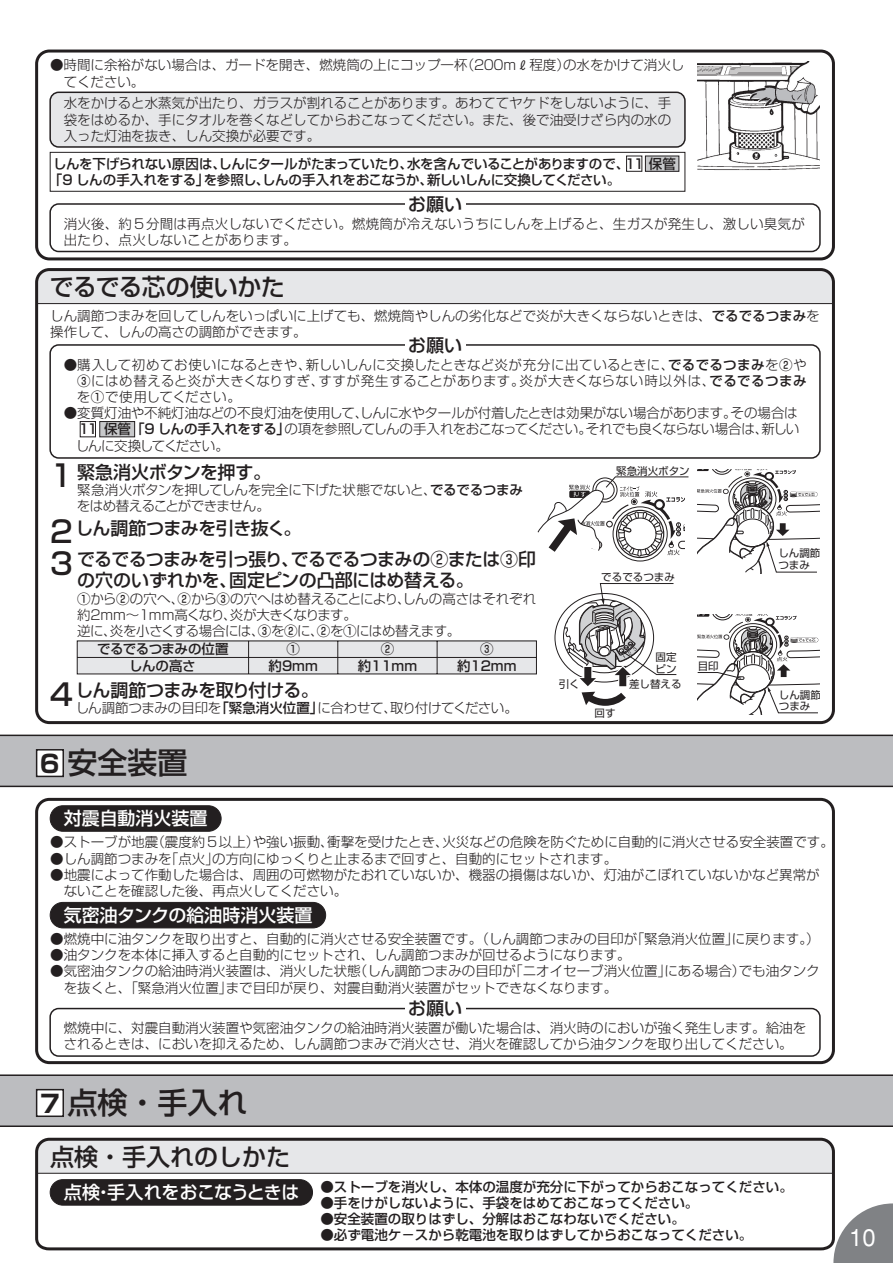
<style>
.page{position:relative;width:893px;height:1263px;background:#fff}
.page>*{position:absolute;margin:0;border:0;box-sizing:border-box;transform-origin:0 0}
.t1{font:30px "Shin Go Pro Medium 90 pv RKSJ H";color:#231f20}
.t2{font:24px "Shin Go Pro Medium 90 pv RKSJ H";letter-spacing:-.025em;color:#231f20}
.t3{font:24px "Shin Go Pro Medium 90 pv RKSJ H";color:#231f20}
.t4{font:24px "Helvetica";color:#fff}
.t5{font:18px/21.6px "Shin Go Pro Medium 90 pv RKSJ H";letter-spacing:-.03em;color:#231f20}
.t6{font:18px "Shin Go Pro Medium 90 pv RKSJ H";color:#fff}
.t7{font:13.5px/16.2px "Shin Go Pro Light 90 pv RKSJ H";color:#231f20}
.t8{font:13.5px/16.2px "Shin Go Pro Light 90 pv RKSJ H";letter-spacing:-.03em;color:#231f20}
.t9{font:13.5px/16.2px "Shin Go Pro Medium 90 pv RKSJ H";color:#231f20;text-align:center}
.t10{font:13.5px/16.2px "Shin Go Pro Medium 90 pv RKSJ H";letter-spacing:-.025em;color:#231f20}
.t11{font:13.5px/16.2px "Shin Go Pro Light 90 pv RKSJ H";letter-spacing:-.035em;color:#231f20}
.t12{font:13.5px/16.2px "Shin Go Pro Light 90 pv RKSJ H";letter-spacing:-.02em;color:#231f20}
.t13{font:13.5px/16.2px "Shin Go Pro Medium 90 pv RKSJ H";letter-spacing:-.04em;color:#231f20;text-align:center}
.t14{font:10.5px/11.2px "Shin Go regular 90 pv RKSJ H";color:#231f20}
.s1{font-family:"Shin Go Pro Medium 90 pv RKSJ H"}
.s2{font-size:30px}
.s3{font-family:"Shin Go Pro Bold 90 pv RKSJ H";font-size:24.45px}
.s4{font-size:18px;color:#fff}
</style>
<div class="page">
<svg style="left:833px;top:1203px;width:60px;height:60px"></svg>
<img style="left:698px;top:62px;width:122px;height:108px">
<div style="left:39px;top:272px;width:792px;height:32px;background:#e6e7e9"></div>
<div style="left:35px;top:268px;width:800px;height:456px;border:3px solid #231f20;border-radius:13px"></div>
<svg style="left:76px;top:640px;width:461px;height:35px"></svg>
<div style="left:50px;top:92px;width:635px;height:55px;background:#e6e7e9;border-radius:9px"></div>
<div style="left:49px;top:92px;width:637px;height:56px;border:2px solid #231f20;border-radius:9px"></div>
<div style="left:49px;top:203px;width:772px;height:49px;border:2px solid #231f20;border-radius:9px"></div>
<div style="left:405px;top:197px;width:60px;height:16px;background:#fff"></div>
<div style="left:35px;top:50px;width:800px;height:210px;border:3px solid #231f20;border-radius:13px"></div>
<svg style="left:626px;top:156px;width:53px;height:16px"></svg>
<div style="left:50px;top:152px;width:635px;height:40px;border:1px solid #231f20"></div>
<svg style="left:80px;top:421px;width:55px;height:16px"></svg>
<div style="left:49px;top:344px;width:772px;height:115px;border:2px solid #231f20;border-radius:9px"></div>
<div style="left:405px;top:335px;width:60px;height:19px;background:#fff"></div>
<div style="left:35px;top:798px;width:800px;height:266px;border:3px solid #231f20;border-radius:13px"></div>
<div style="left:49px;top:1008px;width:772px;height:49px;border:2px solid #231f20;border-radius:9px"></div>
<div style="left:405px;top:999px;width:60px;height:19px;background:#fff"></div>
<div style="left:50px;top:806px;width:171px;height:25px;background:#231f20;border-radius:13px"></div>
<div style="left:50px;top:805px;width:171px;height:27px;border:1px solid #231f20;border-radius:13px"></div>
<div style="left:50px;top:902px;width:276px;height:26px;background:#231f20;border-radius:13px"></div>
<div style="left:50px;top:902px;width:276px;height:26px;border:1px solid #231f20;border-radius:13px"></div>
<div style="left:0;top:735px;width:893px;height:51px;background:#bcbdc0"></div>
<hr style="left:0;top:786px;width:893px;height:1px;background:#231f20">
<hr style="left:0;top:735px;width:893px;height:1px;background:#231f20">
<div style="left:37px;top:750px;width:26px;height:26px;background:#fff"></div>
<div style="left:36px;top:749px;width:28px;height:28px;border:2px solid #231f20"></div>
<div style="left:0;top:1075px;width:893px;height:51px;background:#bcbdc0"></div>
<hr style="left:0;top:1125px;width:893px;height:2px;background:#231f20">
<hr style="left:0;top:1074px;width:893px;height:2px;background:#231f20">
<div style="left:37px;top:1090px;width:26px;height:26px;background:#fff"></div>
<div style="left:36px;top:1089px;width:28px;height:28px;border:2px solid #231f20"></div>
<svg style="left:35px;top:1137px;width:801px;height:115px"></svg>
<div style="left:50px;top:1179px;width:262px;height:26px;background:#231f20;border-radius:13px"></div>
<div style="left:50px;top:1179px;width:263px;height:26px;border:1px solid #231f20;border-radius:13px"></div>
<svg style="left:698px;top:615px;width:121px;height:99px"></svg>
<svg style="left:537px;top:476px;width:152px;height:81px"></svg>
<svg style="left:698px;top:469px;width:121px;height:104px"></svg>
<svg style="left:563px;top:583px;width:114px;height:123px"></svg>
<p class="t7" style="left:64px;top:59px;width:622px;text-indent:-14px">●時間に余裕がない場合は、ガードを開き、燃焼筒の上にコップ一杯（２００m 程度）の水をかけて消火してください。</p>
<p class="t7" style="left:64px;top:97px;width:609px;text-align:justify">水をかけると水蒸気が出たり、ガラスが割れることがあります。あわててヤケドをしないように、手袋をはめるか、手にタオルを巻くなどしてからおこなってください。また、後で油受けざら内の水の入った灯油を抜き、しん交換が必要です。</p>
<p class="t10" style="left:49px;top:158px;width:628px;text-indent:4px">しんを下げられない原因は、しんにタールがたまっていたり、水を含んでいることがありますので、１1 保管「９ しんの手入れをする」を参照し、しんの手入れをおこなうか、新しいしんに交換してください。</p>
<h3 class="t5" style="left:408px;top:196px;width:55px">お願い</h3>
<p class="t7" style="left:64px;top:217px;width:743px">消火後、約５分間は再点火しないでください。燃焼筒が冷えないうちにしんを上げると、生ガスが発生し、激しい臭気が出たり、点火しないことがあります。</p>
<h2 class="t2" style="left:50px;top:278px;width:236px">でるでる芯の使いかた</h2>
<p class="t7" style="left:50px;top:309px;width:771px">しん調節つまみを回してしんをいっぱいに上げても、燃焼筒やしんの劣化などで炎が大きくならないときは、<span class="s1">でるでるつまみ</span>を操作して、しんの高さの調節ができます。</p>
<h3 class="t5" style="left:408px;top:337px;width:55px">お願い</h3>
<p class="t7" style="left:77px;top:358px;width:731px;text-align:justify;text-indent:-13px">●購入して初めてお使いになるときや、新しいしんに交換したときなど炎が充分に出ているときに、<span class="s1">でるでるつまみ</span>を<span class="s1">②</span>や<span class="s1">③</span>にはめ替えると炎が大きくなりすぎ、すすが発生することがあります。炎が大きくならない時以外は、<span class="s1">でるでるつまみ</span>を<span class="s1">①</span>で使用してください。</p>
<p class="t8" style="left:76px;top:407px;width:725px;text-indent:-12px">●変質灯油や不純灯油などの不良灯油を使用して、しんに水やタールが付着したときは効果がない場合があります。その場合は<br><span class="s1">１１ 保管「９ しんの手入れをする」</span>の項を参照してしんの手入れをおこなってください。それでも良くならない場合は、新しいしんに交換してください。</p>
<h1 class="t1" style="left:46px;top:465px;width:31px">１</h1>
<h3 class="t5" style="left:77px;top:463px;width:196px">緊急消火ボタンを押す。</h3>
<p class="t12" style="left:77px;top:483px;width:448px">緊急消火ボタンを押してしんを完全に下げた状態でないと、<span class="s1">でるでるつまみ</span>をはめ替えることができません。</p>
<h3 class="t5" style="left:46px;top:519px;width:257px"><span class="s2">２</span>しん調節つまみを引き抜く。</h3>
<h3 class="t5" style="left:77px;top:551px;width:460px">でるでるつまみを引っ張り、でるでるつまみの②または③印の穴のいずれかを、固定ピンの凸部にはめ替える。</h3>
<p class="t11" style="left:77px;top:592px;width:461px"><span class="s1">①</span>から<span class="s1">②</span>の穴へ、<span class="s1">②</span>から<span class="s1">③</span>の穴へはめ替えることにより、しんの高さはそれぞれ約２mm～１mm高くなり、炎が大きくなります。<br>逆に、炎を小さくする場合には、<span class="s1">③</span>を<span class="s1">②</span>に、<span class="s1">②</span>を<span class="s1">①</span>にはめ替えます。</p>
<h1 class="t1" style="left:46px;top:552px;width:31px">３</h1>
<p class="t13" style="left:97px;top:643px;width:133px">でるでるつまみの位置しんの高さ</p>
<p class="t9" style="left:269px;top:643px;width:51px">①<br>約９mm</p>
<p class="t9" style="left:358px;top:643px;width:61px">②<br>約１１mm</p>
<p class="t9" style="left:457px;top:643px;width:61px">③<br>約１２mm</p>
<h3 class="t5" style="left:76px;top:682px;width:245px">しん調節つまみを取り付ける。</h3>
<h1 class="t1" style="left:46px;top:683px;width:31px">４</h1>
<p class="t8" style="left:76px;top:702px;width:444px">しん調節つまみの目印を<span class="s1">「緊急消火位置」</span>に合わせて、取り付けてください。</p>
<h1 class="t1" style="left:40px;top:752px;width:149px"><span class="s3">6</span> 安全装置</h1>
<h3 class="t6" style="left:64px;top:812px;width:145px">対震自動消火装置</h3>
<p class="t14" style="left:616px;top:466px;width:75px">緊急消火ボタン</p>
<p class="t14" style="left:601px;top:573px;width:75px">でるでるつまみ</p>
<p class="t14" style="left:655px;top:653px;width:22px">固定ピン</p>
<p class="t14" style="left:559px;top:680px;width:22px">引く</p>
<p class="t14" style="left:629px;top:680px;width:54px">差し替える</p>
<p class="t14" style="left:595px;top:709px;width:22px">回す</p>
<p class="t14" style="left:698px;top:662px;width:22px">目印</p>
<p class="t14" style="left:778px;top:549px;width:43px">しん調節つまみ</p>
<p class="t14" style="left:779px;top:691px;width:44px">しん調節つまみ</p>
<p class="t7" style="left:50px;top:836px;width:785px">●ストーブが地震（震度約５以上）や強い振動、衝撃を受けたとき、火災などの危険を防ぐために自動的に消火させる安全装置です。</p>
<p class="t7" style="left:50px;top:852px;width:569px">●しん調節つまみを「点火」の方向にゆっくりと止まるまで回すと、自動的にセットされます。</p>
<p class="t7" style="left:64px;top:868px;width:757px;text-indent:-14px">●地震によって作動した場合は、周囲の可燃物がたおれていないか、機器の損傷はないか、灯油がこぼれていないかなど異常がないことを確認した後、再点火してください。</p>
<p class="t7" style="left:50px;top:933px;width:771px">●燃焼中に油タンクを取り出すと、自動的に消火させる安全装置です。（しん調節つまみの目印が「緊急消火位置」に戻ります。）</p>
<p class="t7" style="left:50px;top:949px;width:582px">●油タンクを本体に挿入すると自動的にセットされ、しん調節つまみが回せるようになります。</p>
<p class="t7" style="left:64px;top:965px;width:757px;text-indent:-14px">●気密油タンクの給油時消火装置は、消火した状態（しん調節つまみの目印が「ニオイセーブ消火位置」にある場合）でも油タンクを抜くと、「緊急消火位置」まで目印が戻り、対震自動消火装置がセットできなくなります。</p>
<p class="t7" style="left:64px;top:1022px;width:744px">燃焼中に、対震自動消火装置や気密油タンクの給油時消火装置が働いた場合は、消火時のにおいが強く発生します。給油をされるときは、においを抑えるため、しん調節つまみで消火させ、消火を確認してから油タンクを取り出してください。</p>
<h3 class="t6" style="left:64px;top:908px;width:250px">気密油タンクの給油時消火装置</h3>
<h3 class="t5" style="left:408px;top:1000px;width:55px">お願い</h3>
<h1 class="t1" style="left:38px;top:1092px;width:211px"><span class="s3">７</span>点検・手入れ</h1>
<h2 class="t3" style="left:50px;top:1147px;width:241px">点検・手入れのしかた</h2>
<p class="t9" style="left:64px;top:1180px;width:731px"><span class="s4">点検・手入れをおこなうときは</span> ●ストーブを消火し、本体の温度が充分に下がってからおこなってください。</p>
<p class="t9" style="left:320px;top:1196px;width:379px">●手をけがしないように、手袋をはめておこなってください。</p>
<p class="t9" style="left:320px;top:1212px;width:366px">●安全装置の取りはずし、分解はおこなわないでください。</p>
<p class="t9" style="left:320px;top:1229px;width:433px">●必ず電池ケ－スから乾電池を取りはずしてからおこなってください。</p>
<h2 class="t4" style="left:849px;top:1229px;width:28px">10</h2>
</div>
